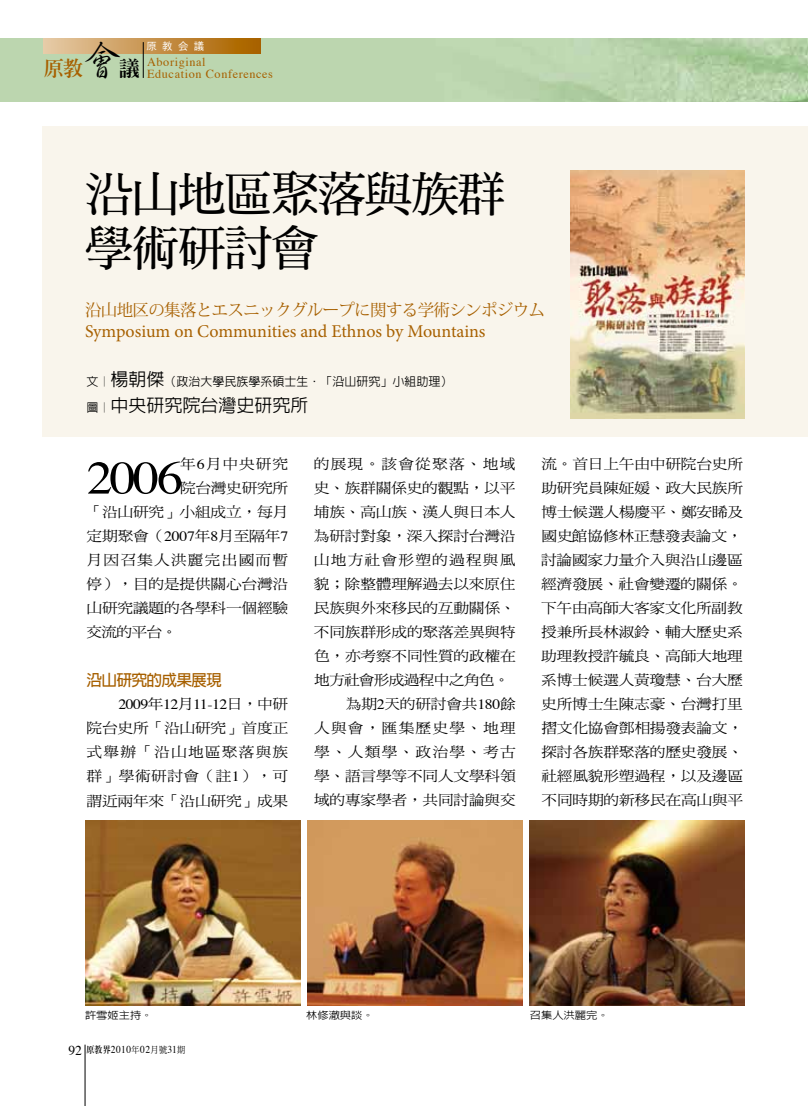
<style>
.page{position:relative;width:808px;height:1106px;background:#fff}
.page>*{position:absolute;margin:0;border:0;box-sizing:border-box;transform-origin:0 0}
.t1{font:48px/54px "DF Ming Std W7";letter-spacing:-.03em;color:#000}
.t2{font:46.8px "Times";color:#000;scale:1.11 1}
.t3{font:18px "Minion Pro";color:#a76000}
.t4{font:500 18px "AR Hei B5";color:#000}
.t5{font:16.5px "Koz Min Pro";letter-spacing:-.04em;color:#a76000}
.t6{font:700 15.75px "AR Hei B5";letter-spacing:-.05em;color:#a76000}
.t7{font:14.1px/24px "DF Ming Std W5";letter-spacing:-.015em;color:#000;text-align:justify;scale:1.11 1}
.t8{font:14.1px "DF Ming Std W5";letter-spacing:.075em;color:#000;scale:1.11 1}
.t9{font:14.1px "DF Ming Std W5";letter-spacing:-.05em;color:#000;scale:1.11 1}
.t10{font:12.15px/12.1px "Times";letter-spacing:.05em;color:#a76000}
.t11{font:500 12px "AR Hei B5";color:#000}
.t12{font:10.5px "Times";letter-spacing:.05em;color:#000;scale:.9 1}
.t13{font:10.5px "Heisei Kaku Go Std W3";color:#fff}
.t14{font:500 10.2px "AR Hei B5";color:#000;scale:1.11 1}
.s1{font-family:"AR Ming B5";font-weight:800;font-size:20.4px}
.s2{font-family:"AR Xing Shu B5";font-weight:500;font-size:42.75px;color:#000}
.s3{font-family:"AR Ming B5";font-weight:800;font-size:20.4px;color:#000}
.s4{font-size:18px}
.s5{font-size:12px}
.s6{font-family:"Times"}
.s7{font-size:13.5px}
.s8{font-family:"AR Ming B5";font-weight:800;font-size:9px}
.s9{font-family:"DF Ming Std W5";font-size:9px}
</style>
<div class="page">
<div style="left:43px;top:126px;width:765px;height:894px;background:#f9f5ec"></div>
<img style="left:0;top:39px;width:808px;height:62px">
<hr style="left:85px;top:1044px;width:1px;height:62px;background:#000">
<svg style="left:43px;top:39px;width:218px;height:14px;background:#c7944e"></svg>
<hr style="left:143px;top:42px;width:1px;height:36px;background:#000">
<div style="left:20px;top:437px;width:788px;height:594px;background:#fff"></div>
<img style="left:571px;top:170px;width:173px;height:248px">
<img style="left:529px;top:820px;width:215px;height:185px">
<img style="left:85px;top:820px;width:215px;height:185px">
<img style="left:308px;top:820px;width:214px;height:185px">
<p class="t13" style="left:146px;top:40px;width:59px">原教会議</p>
<p class="t10" style="left:44px;top:55px;width:231px;text-indent:103px">Aboriginal<br><span class="s1">原教</span><span class="s2">會</span><span class="s3">議</span> Education Conferences</p>
<p class="t1" style="left:85px;top:166px;width:422px">沿山地區聚落與族群學術研討會</p>
<p class="t5" style="left:85px;top:298px;width:462px">沿山地区の集落とエスニックグループに関する学術シンポジウム</p>
<p class="t3" style="left:85px;top:319px;width:402px">Symposium on Communities and Ethnos by Mountains</p>
<p class="t11" style="left:87px;top:375px;width:367px">文︱<span class="s4">楊朝傑</span>（政治大學民族學系碩士生．「沿山研究」小組助理）</p>
<p class="t4" style="left:87px;top:396px;width:223px"><span class="s5">圖︱</span>中央研究院台灣史研究所</p>
<p class="t2" style="left:87px;top:434px;width:88px">2006</p>
<p class="t7" style="left:180px;top:452px;width:99px">年<span class="s6">6</span>月中央研究</p>
<p class="t7" style="left:180px;top:476px;width:99px">院台灣史研究所</p>
<p class="t7" style="left:87px;top:500px;width:183px">「沿山研究」小組成立，每月</p>
<p class="t7" style="left:87px;top:524px;width:183px">定期聚會（<span class="s6">2007</span>年<span class="s6">8</span>月至隔年<span class="s6">7</span></p>
<p class="t8" style="left:87px;top:552px;width:183px">月因召集人洪麗完出國而暫</p>
<p class="t7" style="left:87px;top:572px;width:183px">停），目的是提供關心台灣沿</p>
<p class="t7" style="left:87px;top:596px;width:183px">山研究議題的各學科一個經驗</p>
<p class="t7" style="left:87px;top:620px;width:83px">交流的平台。</p>
<p class="t6" style="left:87px;top:672px;width:137px">沿山研究的成果展現</p>
<p class="t7" style="left:87px;top:692px;width:183px;text-indent:32px"><span class="s6">2009</span>年<span class="s6">12</span>月<span class="s6">11-12</span>日，中研院台史所「沿山研究」首度正式舉辦「沿山地區聚落與族群」學術研討會（註<span class="s6">1</span>），可謂近兩年來「沿山研究」成果</p>
<p class="t8" style="left:314px;top:456px;width:183px">的展現。該會從聚落、地域</p>
<p class="t7" style="left:314px;top:476px;width:183px">史、族群關係史的觀點，以平</p>
<p class="t7" style="left:314px;top:500px;width:183px">埔族、高山族、漢人與日本人</p>
<p class="t7" style="left:314px;top:524px;width:183px">為研討對象，深入探討台灣沿</p>
<p class="t8" style="left:314px;top:552px;width:183px">山地方社會形塑的過程與風</p>
<p class="t7" style="left:314px;top:572px;width:183px">貌；除整體理解過去以來原住</p>
<p class="t7" style="left:314px;top:596px;width:183px">民族與外來移民的互動關係、</p>
<p class="t7" style="left:314px;top:620px;width:183px">不同族群形成的聚落差異與特</p>
<p class="t7" style="left:314px;top:644px;width:183px">色，亦考察不同性質的政權在</p>
<p class="t9" style="left:314px;top:672px;width:177px">地方社會形成過程中之角色。</p>
<p class="t7" style="left:346px;top:692px;width:155px">為期<span class="s6">2</span>天的研討會共<span class="s6">180</span>餘</p>
<p class="t8" style="left:314px;top:720px;width:183px">人與會，匯集歷史學、地理</p>
<p class="t7" style="left:314px;top:740px;width:183px">學、人類學、政治學、考古</p>
<p class="t7" style="left:314px;top:764px;width:183px">學、語言學等不同人文學科領</p>
<p class="t7" style="left:314px;top:788px;width:183px">域的專家學者，共同討論與交</p>
<p class="t7" style="left:541px;top:452px;width:184px">流。首日上午由中研院台史所助研究員陳姃媛、政大民族所博士候選人楊慶平、鄭安睎及國史館協修林正慧發表論文，討論國家力量介入與沿山邊區經濟發展、社會變遷的關係。下午由高師大客家文化所副教授兼所長林淑鈴、輔大歷史系助理教授許毓良、高師大地理系博士候選人黃瓊慧、台大歷史所博士生陳志豪、台灣打里摺文化協會鄧相揚發表論文，探討各族群聚落的歷史發展、社經風貌形塑過程，以及邊區不同時期的新移民在高山與平</p>
<p class="t14" style="left:85px;top:1010px;width:62px">許雪姬主持。</p>
<p class="t14" style="left:306px;top:1010px;width:62px">林修澈與談。</p>
<p class="t14" style="left:530px;top:1010px;width:72px">召集人洪麗完。</p>
<p class="t12" style="left:68px;top:1039px;width:131px"><span class="s7">92</span> <span class="s8">原教界</span>2010<span class="s9">年</span>02<span class="s9">月號</span>31<span class="s9">期</span></p>
</div>
